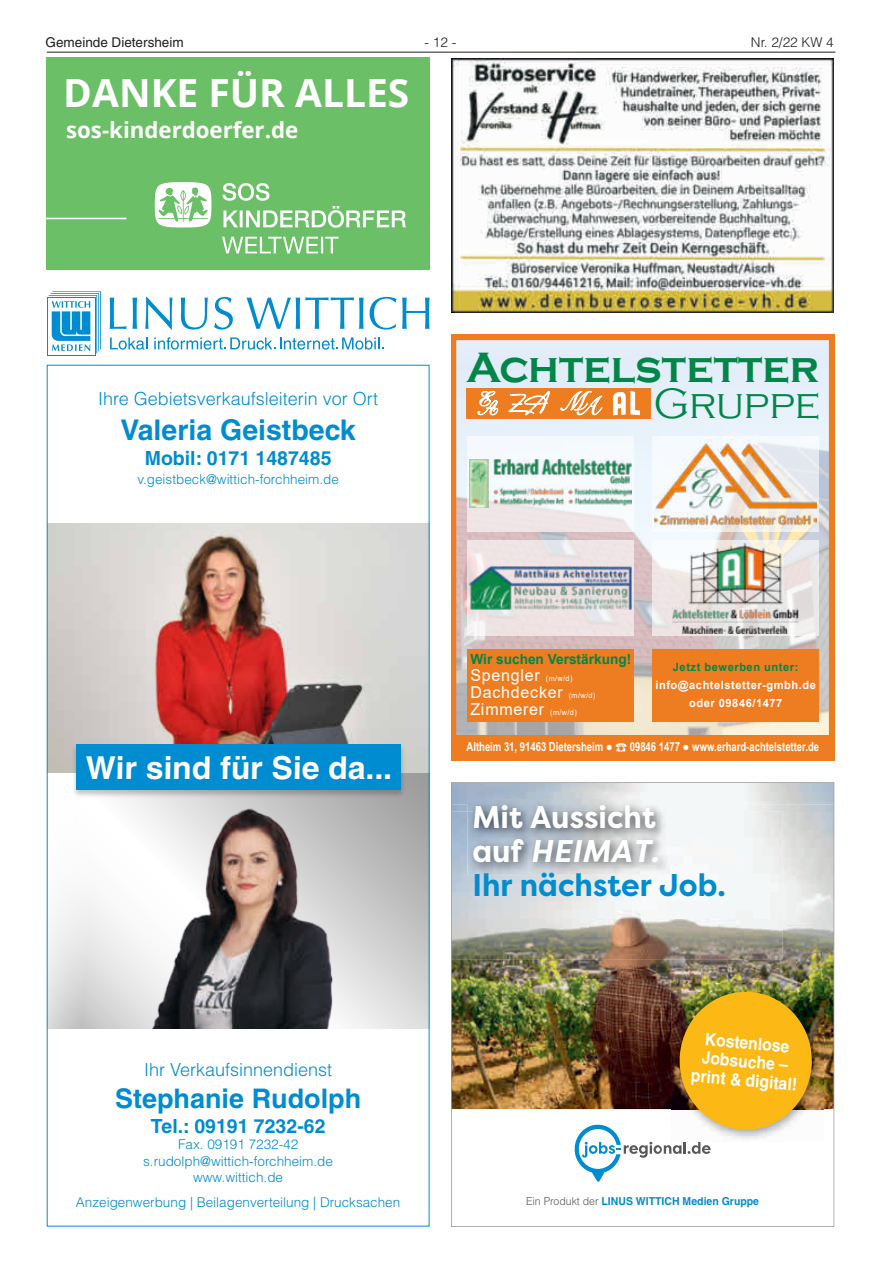
<style>
.page{position:relative;width:881px;height:1263px;background:#fff}
.page>*{position:absolute;margin:0;border:0;box-sizing:border-box;transform-origin:0 0}
.t1{font:700 43.65px "Copperplate Gothic";color:#008648}
.t2{font:300 43.65px "Copperplate Gothic";color:#008648}
.t3{font:700 38.85px "Open Sans";color:#fff}
.t4{font:700 31.65px "Helvetica LT";color:#fff}
.t5{font:700 31.35px/33.9px "Filson Pro";color:#008cd0;scale:.96 1}
.t6{font:700 28.5px "Helvetica LT";color:#008cd0}
.t7{font:700 27px "Helvetica LT";color:#008cd0}
.t8{font:700 22.2px "Open Sans";color:#fff}
.t9{font:700 19.5px "Helvetica LT";color:#008cd0}
.t10{font:300 18px "Helvetica LT";color:#008cd0}
.t11{font:700 17.25px/18.6px "Helvetica LT";color:#fff;text-align:center;scale:.91 1}
.t12{font:16.35px/17px "Arial";letter-spacing:.05em;color:#fff}
.t13{font:700 13.95px "Arial";color:#008648}
.t14{font:300 13.5px/16.2px "Helvetica LT";color:#008cd0;text-align:center}
.t15{font:13.5px "Helvetica LT";color:#231f20}
.t16{font:300 13.5px "Helvetica LT";color:#231f20}
.t17{font:700 12.45px "Arial Narrow";color:#fff;scale:.93 1}
.t18{font:700 11.4px/18px "Arial";letter-spacing:.05em;color:#fff;text-align:center}
.t19{font:700 11.4px "Arial";letter-spacing:.05em;color:#008648}
.t20{font:700 10.95px "Helvetica LT";color:#008cd0;scale:.96 1}
.s1{font-size:7.5px}
.s2{font-family:"Arial";font-weight:400}
.s3{font-family:"Malgun Gothic"}
.s4{color:#fff}
.s5{font-style:italic;color:#fff}
.s6{font-weight:300;color:#57585a}
</style>
<div class="page">
<hr style="left:47px;top:52px;width:788px;height:1px;background:#231f20">
<svg style="left:110px;top:297px;width:16px;height:32px"></svg>
<svg style="left:132px;top:297px;width:5px;height:32px"></svg>
<svg style="left:145px;top:297px;width:27px;height:33px"></svg>
<svg style="left:181px;top:297px;width:27px;height:33px"></svg>
<svg style="left:214px;top:297px;width:19px;height:33px"></svg>
<svg style="left:246px;top:297px;width:117px;height:32px"></svg>
<svg style="left:369px;top:297px;width:27px;height:33px"></svg>
<svg style="left:402px;top:297px;width:27px;height:32px"></svg>
<svg style="left:47px;top:297px;width:2px;height:58px"></svg>
<div style="left:48px;top:298px;width:46px;height:56px;background:#fff"></div>
<svg style="left:49px;top:291px;width:52px;height:62px"></svg>
<svg style="left:110px;top:337px;width:37px;height:13px"></svg>
<svg style="left:154px;top:337px;width:229px;height:13px"></svg>
<svg style="left:49px;top:772px;width:378px;height:256px"></svg>
<img style="left:49px;top:523px;width:378px;height:249px">
<div style="left:72px;top:743px;width:333px;height:56px;background:#231f20;opacity:.26"></div>
<div style="left:76px;top:744px;width:324px;height:46px;background:#008cd0"></div>
<img style="left:93px;top:804px;width:306px;height:224px">
<img style="left:451px;top:335px;width:382px;height:401px">
<div style="left:466px;top:649px;width:167px;height:73px;background:#ee7d22"></div>
<div style="left:652px;top:648px;width:166px;height:73px;background:#ee7d22"></div>
<div style="left:451px;top:736px;width:382px;height:24px;background:#ee7d22"></div>
<img style="left:451px;top:58px;width:382px;height:254px">
<div style="left:47px;top:57px;width:382px;height:213px;background:#6bc067"></div>
<hr style="left:47px;top:218px;width:79px;height:1px;background:#fff">
<svg style="left:155px;top:182px;width:56px;height:45px"></svg>
<svg style="left:222px;top:183px;width:184px;height:45px"></svg>
<svg style="left:222px;top:237px;width:116px;height:16px"></svg>
<img style="left:451px;top:782px;width:382px;height:445px">
<img style="left:671px;top:983px;width:151px;height:159px">
<img style="left:574px;top:989px;width:240px;height:193px">
<p class="t15" style="left:45px;top:34px;width:140px">Gemeinde Dietersheim</p>
<p class="t16" style="left:424px;top:34px;width:33px">- 12 -</p>
<p class="t16" style="left:750px;top:34px;width:84px">Nr. 2/22 KW 4</p>
<h2 class="t3" style="left:63px;top:66px;width:347px">DANKE FÜR ALLES</h2>
<h3 class="t8" style="left:66px;top:114px;width:233px">sos-kinderdoerfer.de</h3>
<h3 class="t10" style="left:98px;top:388px;width:281px">Ihre Gebietsverkaufsleiterin vor Ort</h3>
<h3 class="t6" style="left:120px;top:412px;width:237px">Valeria Geistbeck</h3>
<h3 class="t9" style="left:145px;top:446px;width:188px">Mobil: 0171 1487485</h3>
<p class="t14" style="left:137px;top:471px;width:203px">v.geistbeck@wittich-forchheim.de</p>
<h3 class="t4" style="left:85px;top:748px;width:309px">Wir sind für Sie da...</h3>
<h3 class="t10" style="left:144px;top:1058px;width:189px">Ihr Verkaufsinnendienst</h3>
<h3 class="t7" style="left:115px;top:1082px;width:247px">Stephanie Rudolph</h3>
<h3 class="t9" style="left:151px;top:1114px;width:176px">Tel.: 09191 7232-62</h3>
<p class="t14" style="left:143px;top:1136px;width:191px">Fax. 09191 7232-42 s.rudolph@wittich-forchheim.de www.wittich.de</p>
<p class="t14" style="left:76px;top:1194px;width:326px">Anzeigenwerbung | Beilagenverteilung | Drucksachen</p>
<h1 class="t1" style="left:466px;top:343px;width:354px">Achtelstetter</h1>
<h1 class="t2" style="left:653px;top:380px;width:168px">Gruppe</h1>
<p class="t13" style="left:470px;top:649px;width:162px">Wir suchen Verstärkung!</p>
<p class="t19" style="left:672px;top:659px;width:127px">Jetzt bewerben unter:</p>
<p class="t18" style="left:655px;top:676px;width:162px">info@achtelstetter-gmbh.de oder 09846/1477</p>
<p class="t12" style="left:470px;top:667px;width:126px">Spengler <span class="s1">(m/w/d)<br></span>Dachdecker <span class="s1">(m/w/d)<br></span>Zimmerer <span class="s1">(m/w/d)</span></p>
<p class="t17" style="left:466px;top:737px;width:380px">Altheim 31, 91463 Dietersheim <span class="s2">●</span> <span class="s3">☎</span> 09846 1477 <span class="s2">●</span> www.erhard-achtelstetter.de</p>
<h3 class="t5" style="left:472px;top:801px;width:265px"><span class="s4">Mit Aussicht<br>auf</span> <span class="s5">HEIMAT.<br></span>Ihr nächster Job.</h3>
<p class="t11" style="left:695px;top:1029px;width:118px;rotate:5deg">Kostenlose<br>Jobsuche – print &amp; digital!</p>
<p class="t20" style="left:526px;top:1194px;width:244px"><span class="s6">Ein Produkt der</span> LINUS WITTICH Medien Gruppe</p>
</div>
